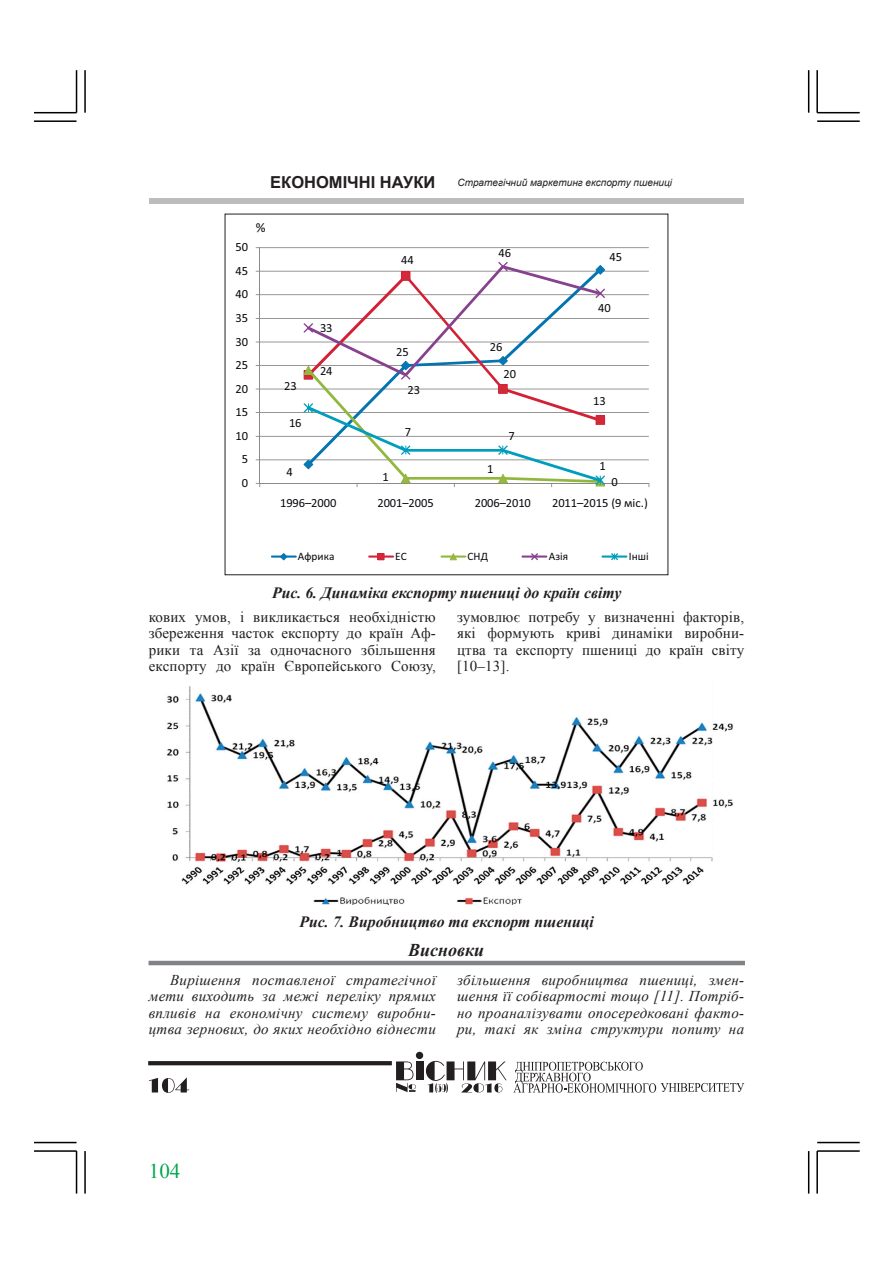
<style>
.page{position:relative;width:893px;height:1263px;background:#fff}
.page>*{position:absolute;margin:0;border:0;box-sizing:border-box;transform-origin:0 0}
.t1{font:21px "Times New Roman";color:#00a54f}
.текст{font:italic 700 18px "Times New Roman";color:#231f20}
.t2{font:700 16.5px "Arial";color:#231f20}
.заголовка_таблиц{font:italic 700 15.75px "Times New Roman";color:#231f20}
.текст-2{font:italic 15px/16.5px "Times New Roman";letter-spacing:.02em;color:#231f20;text-align:justify}
.текст-3{font:15px/16.5px "Times New Roman";letter-spacing:.01em;color:#231f20;text-align:justify}
.t3{font:13.65px "Calibri";color:#07080d}
.t4{font:12.45px "Calibri";letter-spacing:-.005em;color:#07080d}
.t5{font:11.25px "Calibri";letter-spacing:.005em;color:#07080d}
.t6{font:italic 10.05px "Arial";color:#231f20}
</style>
<div class="page">
<hr style="left:84px;top:70px;width:2px;height:43px;background:#000">
<hr style="left:76px;top:70px;width:1px;height:43px;background:#000">
<hr style="left:34px;top:120px;width:43px;height:2px;background:#000">
<hr style="left:34px;top:112px;width:43px;height:1px;background:#000">
<hr style="left:817px;top:120px;width:43px;height:2px;background:#000">
<hr style="left:817px;top:112px;width:43px;height:1px;background:#000">
<hr style="left:808px;top:70px;width:1px;height:43px;background:#000">
<hr style="left:816px;top:70px;width:2px;height:43px;background:#000">
<hr style="left:808px;top:1151px;width:1px;height:42px;background:#000">
<hr style="left:816px;top:1151px;width:2px;height:42px;background:#000">
<hr style="left:817px;top:1142px;width:43px;height:1px;background:#000">
<hr style="left:817px;top:1150px;width:43px;height:2px;background:#000">
<hr style="left:34px;top:1142px;width:43px;height:1px;background:#000">
<hr style="left:34px;top:1150px;width:43px;height:2px;background:#000">
<hr style="left:84px;top:1151px;width:2px;height:42px;background:#000">
<hr style="left:76px;top:1151px;width:1px;height:42px;background:#000">
<div style="left:149px;top:198px;width:594px;height:5px;background:#bdbcbc"></div>
<svg style="left:148px;top:1061px;width:244px;height:4px"></svg>
<div style="left:416px;top:1061px;width:8px;height:19px;background:#231f20"></div>
<div style="left:416px;top:1052px;width:7px;height:7px;background:#231f20;border-radius:50%"></div>
<svg style="left:396px;top:1061px;width:20px;height:31px"></svg>
<svg style="left:513px;top:1062px;width:231px;height:31px"></svg>
<svg style="left:426px;top:1061px;width:81px;height:32px"></svg>
<hr style="left:260px;top:459px;width:389px;height:1px;background:#8c8a88">
<hr style="left:260px;top:436px;width:389px;height:1px;background:#8c8a88">
<hr style="left:260px;top:412px;width:389px;height:1px;background:#8c8a88">
<hr style="left:260px;top:389px;width:389px;height:1px;background:#8c8a88">
<hr style="left:260px;top:365px;width:389px;height:1px;background:#8c8a88">
<hr style="left:260px;top:342px;width:389px;height:1px;background:#8c8a88">
<hr style="left:260px;top:318px;width:389px;height:1px;background:#8c8a88">
<hr style="left:260px;top:294px;width:389px;height:1px;background:#8c8a88">
<hr style="left:260px;top:271px;width:389px;height:1px;background:#8c8a88">
<hr style="left:260px;top:247px;width:389px;height:1px;background:#8c8a88">
<hr style="left:259px;top:248px;width:1px;height:235px;background:#8c8a88">
<hr style="left:260px;top:483px;width:389px;height:1px;background:#8c8a88">
<svg style="left:304px;top:262px;width:301px;height:225px"></svg>
<hr style="left:271px;top:555px;width:26px;height:3px;background:#0274b2">
<svg style="left:280px;top:553px;width:7px;height:7px"></svg>
<hr style="left:368px;top:555px;width:26px;height:3px;background:#d22134">
<svg style="left:377px;top:553px;width:8px;height:7px"></svg>
<hr style="left:440px;top:555px;width:26px;height:3px;background:#91b73d">
<svg style="left:450px;top:553px;width:7px;height:7px"></svg>
<hr style="left:521px;top:555px;width:26px;height:3px;background:#87418f">
<svg style="left:531px;top:553px;width:7px;height:7px"></svg>
<hr style="left:601px;top:555px;width:26px;height:3px;background:#009dbd">
<svg style="left:611px;top:553px;width:7px;height:7px"></svg>
<img style="left:166px;top:686px;width:567px;height:218px">
<hr style="left:149px;top:961px;width:596px;height:4px;background:#808285">
<svg style="left:149px;top:1077px;width:40px;height:16px"></svg>
<p class="t2" style="left:270px;top:171px;width:167px">ЕКОНОМІЧНІ НАУКИ</p>
<p class="t6" style="left:458px;top:176px;width:216px">Стратегічний маркетинг експорту пшениці</p>
<p class="t4" style="left:236px;top:240px;width:14px">50</p>
<p class="t4" style="left:236px;top:263px;width:14px">45</p>
<p class="t4" style="left:236px;top:287px;width:14px">40</p>
<p class="t4" style="left:236px;top:310px;width:14px">35</p>
<p class="t4" style="left:236px;top:334px;width:14px">30</p>
<p class="t4" style="left:236px;top:357px;width:14px">25</p>
<p class="t4" style="left:236px;top:381px;width:14px">20</p>
<p class="t4" style="left:236px;top:404px;width:14px">15</p>
<p class="t4" style="left:236px;top:428px;width:14px">10</p>
<p class="t4" style="left:242px;top:451px;width:8px">5</p>
<p class="t4" style="left:242px;top:475px;width:8px">0</p>
<p class="t3" style="left:256px;top:219px;width:11px">%</p>
<p class="t4" style="left:284px;top:378px;width:14px">23</p>
<p class="t4" style="left:289px;top:415px;width:14px">16</p>
<p class="t4" style="left:286px;top:464px;width:8px">4</p>
<p class="t4" style="left:320px;top:320px;width:14px">33</p>
<p class="t4" style="left:320px;top:363px;width:14px">24</p>
<p class="t4" style="left:401px;top:252px;width:14px">44</p>
<p class="t4" style="left:499px;top:245px;width:14px">46</p>
<p class="t4" style="left:396px;top:344px;width:14px">25</p>
<p class="t4" style="left:407px;top:382px;width:14px">23</p>
<p class="t4" style="left:490px;top:339px;width:14px">26</p>
<p class="t4" style="left:504px;top:367px;width:14px">20</p>
<p class="t4" style="left:382px;top:469px;width:8px">1</p>
<p class="t4" style="left:405px;top:424px;width:8px">7</p>
<p class="t4" style="left:508px;top:428px;width:8px">7</p>
<p class="t4" style="left:487px;top:461px;width:8px">1</p>
<p class="t4" style="left:610px;top:249px;width:14px">45</p>
<p class="t4" style="left:598px;top:301px;width:14px">40</p>
<p class="t4" style="left:593px;top:393px;width:14px">13</p>
<p class="t4" style="left:599px;top:458px;width:8px">1</p>
<p class="t4" style="left:612px;top:474px;width:8px">0</p>
<p class="t4" style="left:280px;top:495px;width:58px">1996–2000</p>
<p class="t4" style="left:377px;top:495px;width:58px">2001–2005</p>
<p class="t4" style="left:475px;top:495px;width:58px">2006–2010</p>
<p class="t4" style="left:552px;top:495px;width:97px">2011–2015 (9 міс.)</p>
<p class="t5" style="left:298px;top:549px;width:38px">Африка</p>
<p class="t5" style="left:395px;top:549px;width:13px">ЕС</p>
<p class="t5" style="left:468px;top:549px;width:22px">СНД</p>
<p class="t5" style="left:549px;top:549px;width:21px">Азія</p>
<p class="t5" style="left:629px;top:549px;width:21px">Інші</p>
<p class="заголовка_таблиц" style="left:272px;top:582px;width:351px">Рис. 6. Динаміка експорту пшениці до країн світу</p>
<p class="текст-3" style="left:149px;top:608px;width:289px">кових умов, і викликається необхідністю збереження часток експорту до країн Аф&shy;рики та Азії за одночасного збільшення експорту до країн Європейського Союзу,</p>
<p class="текст-3" style="left:457px;top:608px;width:289px">зумовлює потребу у визначенні факторів, які формують криві динаміки виробни&shy;цтва та експорту пшениці до країн світу</p>
<p class="текст-3" style="left:457px;top:658px;width:54px">[10–13].</p>
<p class="заголовка_таблиц" style="left:300px;top:911px;width:296px">Рис. 7. Виробництво та експорт пшениці</p>
<p class="текст" style="left:408px;top:937px;width:78px">Висновки</p>
<p class="текст-2" style="left:149px;top:971px;width:289px;text-indent:21px">Вирішення поставленої стратегічної мети виходить за межі переліку прямих впливів на економічну систему виробни&shy;цтва зернових, до яких необхідно віднести</p>
<p class="текст-2" style="left:457px;top:971px;width:289px">збільшення виробництва пшениці, змен&shy;шення її собівартості тощо [11]. Потріб&shy;но проаналізувати опосередковані факто&shy;ри, такі як зміна структури попиту на</p>
<h1 class="t1" style="left:149px;top:1157px;width:33px">104</h1>
</div>
